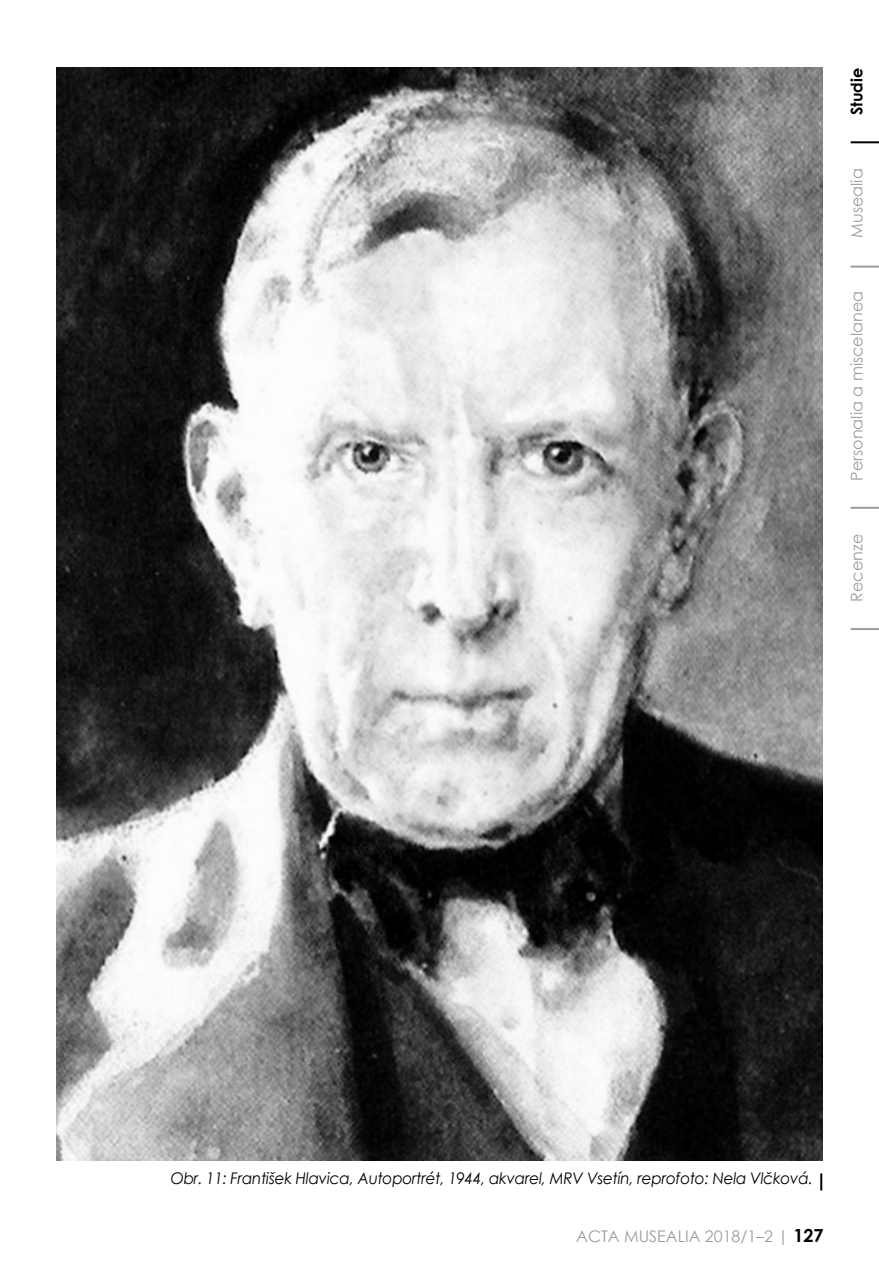
<style>
.page{position:relative;width:879px;height:1276px;background:#fff}
.page>*{position:absolute;margin:0;border:0;box-sizing:border-box;transform-origin:0 0}
.t1{font:italic 16px "Century Gothic";letter-spacing:-.015em;color:#000;scale:.95 1}
.t2{font:16px "Century Gothic";color:#9d9d9c}
.t3{font:700 16px "Century Gothic";color:#000}
.s1{font-weight:700;font-size:18px;color:#000}
</style>
<div class="page">
<hr style="left:850px;top:141px;width:29px;height:2px;background:#000">
<hr style="left:850px;top:266px;width:29px;height:2px;background:#9d9d9c">
<hr style="left:850px;top:507px;width:29px;height:2px;background:#9d9d9c">
<hr style="left:850px;top:628px;width:29px;height:2px;background:#9d9d9c">
<img style="left:57px;top:68px;width:765px;height:1092px">
<svg style="left:820px;top:1173px;width:2px;height:17px"></svg>
<p class="t3" style="left:844px;top:115px;width:49px;rotate:-90deg">Studie</p>
<p class="t2" style="left:845px;top:238px;width:71px;rotate:-90deg">Musealia</p>
<p class="t2" style="left:845px;top:481px;width:191px;rotate:-90deg">Personalia a miscelanea</p>
<p class="t2" style="left:845px;top:602px;width:69px;rotate:-90deg">Recenze</p>
<p class="t1" style="left:171px;top:1167px;width:677px">Obr. 11: František Hlavica, Autoportrét, 1944, akvarel, MRV Vsetín, reprofoto: Nela Vlčková.</p>
<p class="t2" style="left:576px;top:1225px;width:60px">ACTA MUSE</p>
<p class="t2" style="left:666px;top:1225px;width:159px">ALIA 2018/1–2 | <span class="s1">127</span></p>
</div>
